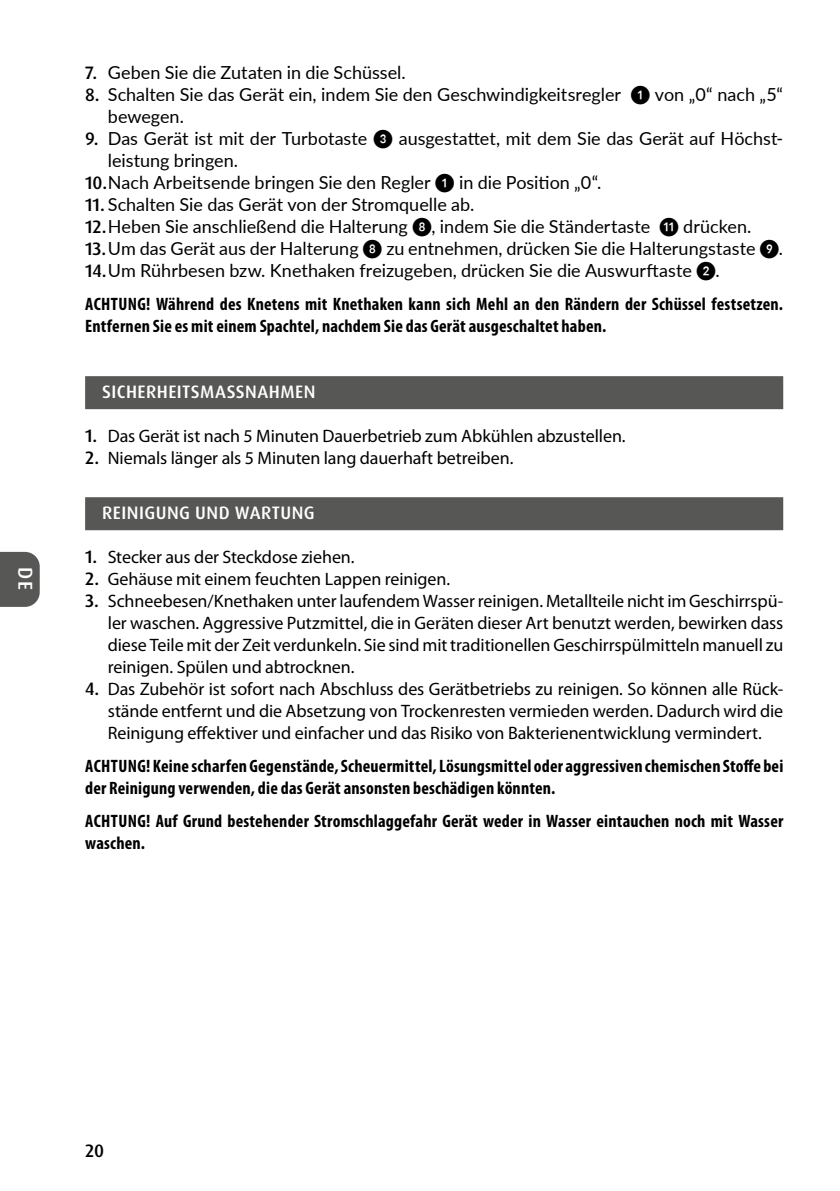
<style>
.page{position:relative;width:840px;height:1191px;background:#fff}
.page>*{position:absolute;margin:0;border:0;box-sizing:border-box;transform-origin:0 0}
.t1{font:500 20px "Dax Pro";color:#fff}
.t2{font:18px/22px "Myriad Pro";letter-spacing:-.005em;color:#000;text-align:justify}
.t3{font:18px/22px "Lato";color:#000}
.t4{font:700 condensed 18px/22px "Myriad Pro";letter-spacing:.01em;color:#000}
.t5{font:500 18px "Dax Pro";letter-spacing:.025em;color:#fff}
.t6{font:500 18px "Dax Pro";color:#000}
.s1{font-family:"Dax Pro";font-weight:500}
</style>
<div class="page">
<svg style="left:0;top:552px;width:40px;height:55px;background:#5f5f5e"></svg>
<div style="left:85px;top:376px;width:697px;height:33px;background:#575756"></div>
<div style="left:85px;top:497px;width:697px;height:33px;background:#575756"></div>
<p class="t1" style="left:38px;top:567px;width:25px;rotate:90deg">DE</p>
<p class="t3" style="left:85px;top:60px;width:322px"><span class="s1">7.</span> Geben Sie die Zutaten in die Schüssel.</p>
<p class="t3" style="left:108px;top:82px;width:676px;text-indent:-23px"><span class="s1">8.</span> Schalten Sie das Gerät ein, indem Sie den Geschwindigkeitsregler ❶ von „0“ nach „5“ bewegen.</p>
<p class="t3" style="left:85px;top:126px;width:699px"><span class="s1">9.</span> Das Gerät ist mit der Turbotaste ❸ ausgestattet, mit dem Sie das Gerät auf Höchst-</p>
<p class="t3" style="left:108px;top:148px;width:132px">leistung bringen.</p>
<p class="t3" style="left:85px;top:170px;width:517px"><span class="s1">10.</span>Nach Arbeitsende bringen Sie den Regler ❶ in die Position „0“.</p>
<p class="t3" style="left:85px;top:192px;width:699px"><span class="s1">11.</span> Schalten Sie das Gerät von der Stromquelle ab.<br><span class="s1">12.</span>Heben Sie anschließend die Halterung ❽, indem Sie die Ständertaste ⓫ drücken.<br><span class="s1">13.</span>Um das Gerät aus der Halterung ❽ zu entnehmen, drücken Sie die Halterungstaste ❾.<br><span class="s1">14.</span>Um Rührbesen bzw. Knethaken freizugeben, drücken Sie die Auswurftaste ❷.</p>
<p class="t4" style="left:85px;top:293px;width:699px">ACHTUNG! Während des Knetens mit Knethaken kann sich Mehl an den Rändern der Schüssel festsetzen.<br>Entfernen Sie es mit einem Spachtel, nachdem Sie das Gerät ausgeschaltet haben.</p>
<p class="t5" style="left:102px;top:380px;width:214px">SICHERHEITSMASSNAHMEN</p>
<p class="t2" style="left:85px;top:425px;width:541px"><span class="s1">1.</span> Das Gerät ist nach 5 Minuten Dauerbetrieb zum Abkühlen abzustellen.</p>
<p class="t2" style="left:85px;top:447px;width:429px"><span class="s1">2.</span> Niemals länger als 5 Minuten lang dauerhaft betreiben.</p>
<p class="t5" style="left:102px;top:501px;width:214px">REINIGUNG UND WARTUNG</p>
<p class="t2" style="left:85px;top:546px;width:271px"><span class="s1">1.</span> Stecker aus der Steckdose ziehen.</p>
<p class="t2" style="left:85px;top:568px;width:366px"><span class="s1">2.</span> Gehäuse mit einem feuchten Lappen reinigen.</p>
<p class="t2" style="left:108px;top:590px;width:676px;text-indent:-23px"><span class="s1">3.</span> Schneebesen/Knethaken unter laufendem Wasser reinigen. Metallteile nicht im Geschirrspü&shy;ler waschen. Aggressive Putzmittel, die in Geräten dieser Art benutzt werden, bewirken dass diese Teile mit der Zeit verdunkeln. Sie sind mit traditionellen Geschirrspülmitteln manuell zu reinigen. Spülen und abtrocknen.</p>
<p class="t2" style="left:108px;top:678px;width:676px;text-indent:-23px"><span class="s1">4.</span> Das Zubehör ist sofort nach Abschluss des Gerätbetriebs zu reinigen. So können alle Rück&shy;stände entfernt und die Absetzung von Trockenresten vermieden werden. Dadurch wird die Reinigung effektiver und einfacher und das Risiko von Bakterienentwicklung vermindert.</p>
<p class="t4" style="left:85px;top:755px;width:699px">ACHTUNG! Keine scharfen Gegenstände, Scheuermittel, Lösungsmittel oder aggressiven chemischen Stoffe bei der Reinigung verwenden, die das Gerät ansonsten beschädigen könnten.</p>
<p class="t4" style="left:85px;top:810px;width:699px">ACHTUNG! Auf Grund bestehender Stromschlaggefahr Gerät weder in Wasser eintauchen noch mit Wasser waschen.</p>
<p class="t6" style="left:85px;top:1139px;width:21px">20</p>
</div>
